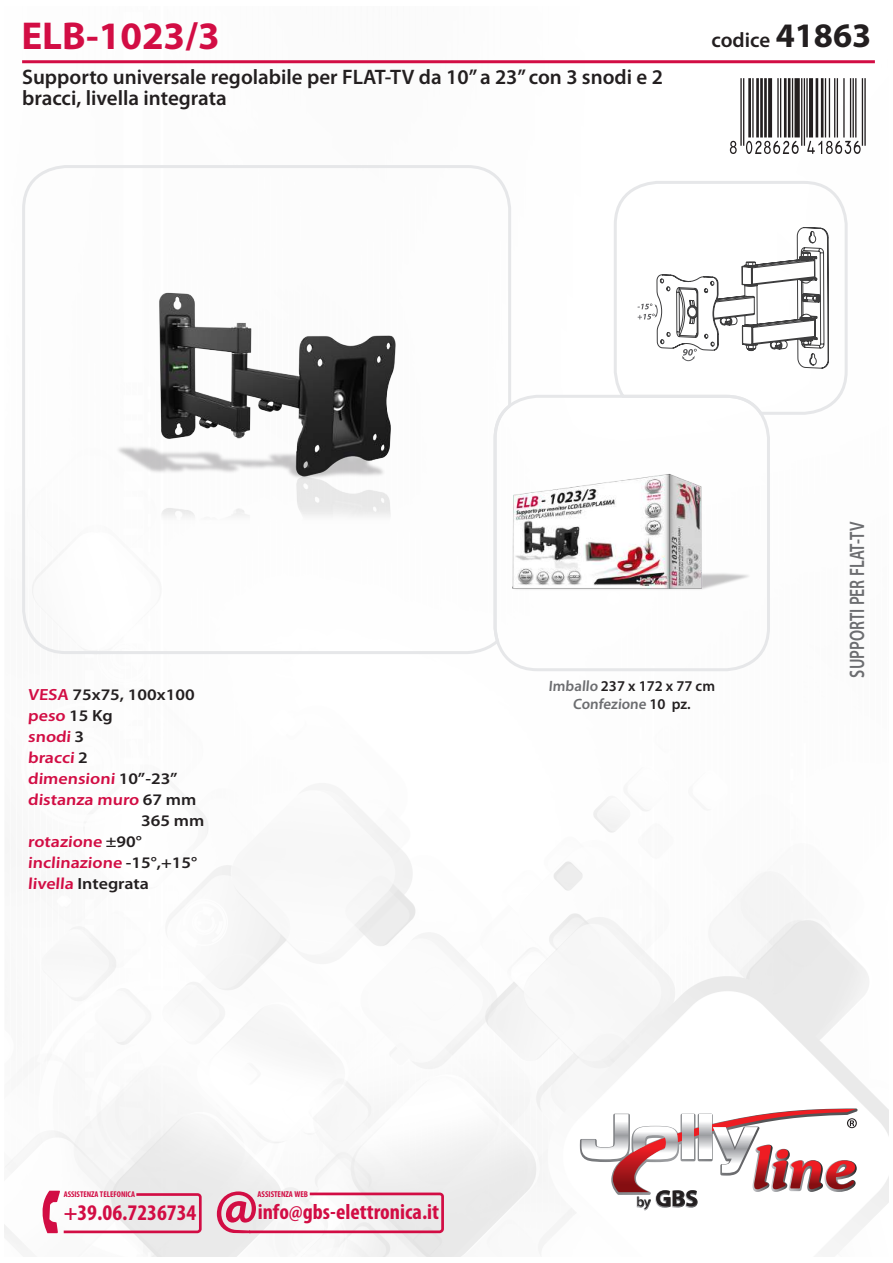
<style>
.page{position:relative;width:893px;height:1263px;background:#fff}
.page>*{position:absolute;margin:0;border:0;box-sizing:border-box;transform-origin:0 0}
.t1{font:700 39px "Myriad Pro";color:#d20d44}
.t2{font:700 condensed 22.35px "Myriad Pro";color:#d20d44}
.t3{font:700 condensed 21.75px "Myriad Pro";color:#d20d44}
.t4{font:600 21px/21px "Myriad Pro";color:#231f20}
.t5{font:600 21px "Myriad Pro";color:#6c6d70;scale:.75 1}
.t6{font:600 16.2px "Myriad Pro";color:#d20d44;scale:1.11 1}
.t7{font:600 16.2px "Myriad Pro";color:#231f20;scale:1.11 1}
.t8{font:600 15px/18px "Myriad Pro";color:#6c6d70;text-align:center}
.t9{font:700 condensed 8.55px "Myriad Pro";color:#d20d44}
.t10{font:700 condensed 8.4px "Myriad Pro";color:#d20d44}
.s1{font-weight:700;font-size:34.5px}
.s2{color:#d20d44}
.s3{color:#231f20}
</style>
<div class="page">
<svg style="left:580px;top:1108px;width:278px;height:102px"></svg>
<svg style="left:217px;top:1191px;width:227px;height:42px"></svg>
<svg style="left:38px;top:1191px;width:164px;height:42px"></svg>
<svg style="left:21px;top:164px;width:493px;height:492px"></svg>
<svg style="left:612px;top:181px;width:236px;height:235px"></svg>
<hr style="left:22px;top:60px;width:853px;height:3px;background:#d20d44">
<img style="left:508px;top:472px;width:242px;height:122px">
<div style="left:494px;top:395px;width:276px;height:276px;border:3px solid #e6e7e9;border-radius:43px"></div>
<h1 class="t1" style="left:21px;top:10px;width:200px">ELB-1023/3</h1>
<p class="t4" style="left:22px;top:66px;width:642px">Supporto universale regolabile per FLAT-TV da 10” a 23” con 3 snodi e 2 bracci, livella integrata</p>
<p class="t4" style="left:711px;top:29px;width:161px">codice <span class="s1">41863</span></p>
<p class="t5" style="left:844px;top:677px;width:209px;rotate:-90deg">SUPPORTI PER FLAT-TV</p>
<p class="t7" style="left:28px;top:684px;width:152px"><span class="s2">VESA</span> 75x75, 100x100</p>
<p class="t6" style="left:28px;top:705px;width:78px">peso <span class="s3">15 Kg</span></p>
<p class="t6" style="left:28px;top:726px;width:52px">snodi <span class="s3">3</span></p>
<p class="t6" style="left:28px;top:747px;width:55px">bracci <span class="s3">2</span></p>
<p class="t6" style="left:28px;top:768px;width:136px">dimensioni <span class="s3">10”-23”</span></p>
<p class="t6" style="left:28px;top:789px;width:153px">distanza muro <span class="s3">67 mm</span></p>
<p class="t7" style="left:141px;top:810px;width:58px">365 mm</p>
<p class="t6" style="left:28px;top:831px;width:104px">rotazione <span class="s3">±90°</span></p>
<p class="t6" style="left:28px;top:852px;width:154px">inclinazione <span class="s3">-15°,+15°</span></p>
<p class="t7" style="left:28px;top:873px;width:111px"><span class="s2">livella</span> Integrata</p>
<p class="t8" style="left:548px;top:676px;width:168px">Imballo<span class="s3">237 x 172 x 77 cm<br></span>Confezione <span class="s3">10 pz.</span></p>
<p class="t10" style="left:64px;top:1189px;width:73px">ASSISTENZA TELEFONICA</p>
<p class="t2" style="left:64px;top:1198px;width:134px">+39.06.7236734</p>
<p class="t9" style="left:258px;top:1188px;width:52px">ASSISTENZA WEB</p>
<p class="t3" style="left:258px;top:1198px;width:183px">info@gbs-elettronica.it</p>
</div>
